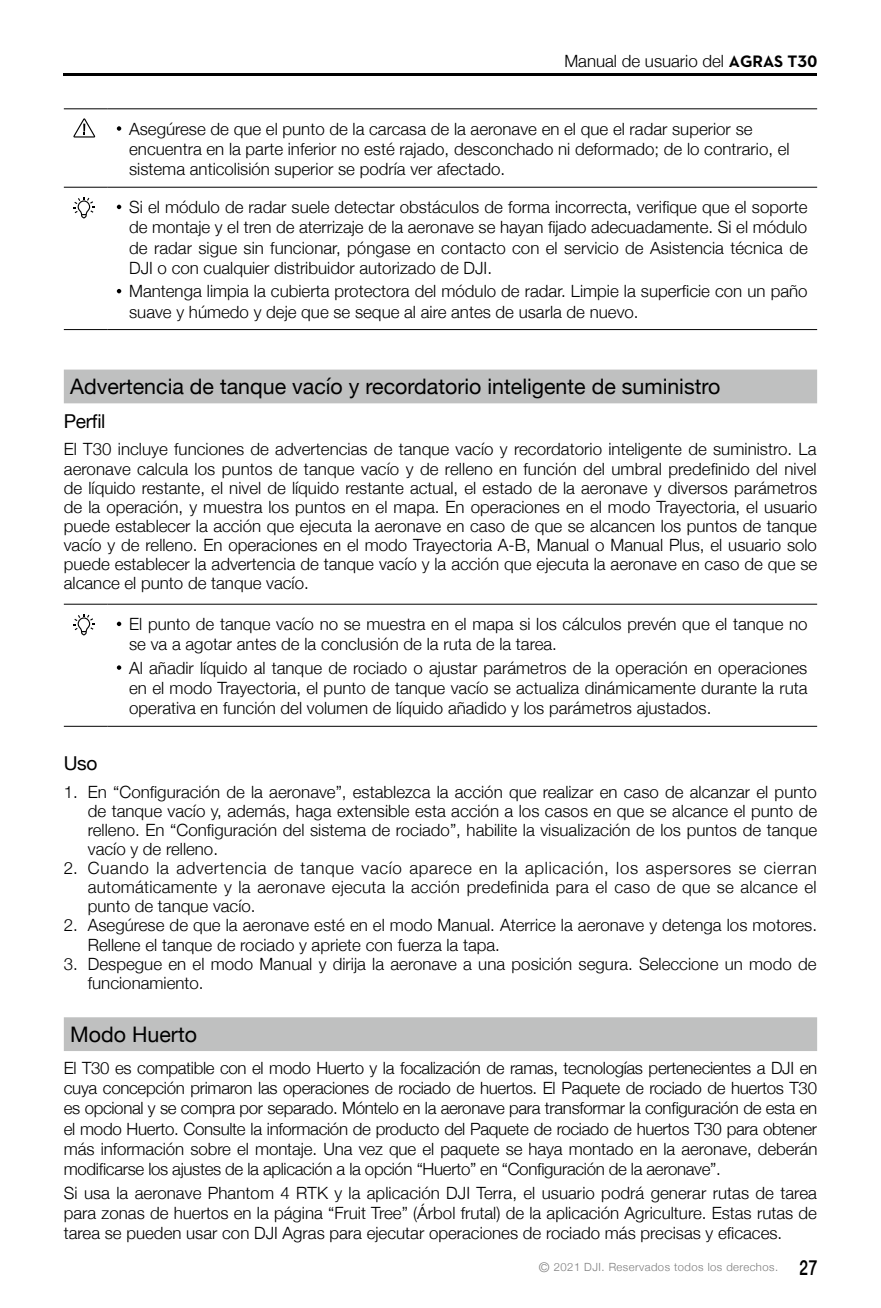
<style>
.page{position:relative;width:881px;height:1308px;background:#fff}
.page>*{position:absolute;margin:0;border:0;box-sizing:border-box;transform-origin:0 0}
.t1{font:21.38px "Helvetica Neue";color:#000}
.t2{font:19.12px "Helvetica Neue";letter-spacing:-.02em;color:#000}
.t3{font:300 16.88px/20.2px "Helvetica Neue";color:#000;text-align:justify}
.t4{font:300 11.25px "Helvetica Neue";letter-spacing:.04em;color:#7d7d7d}
.s1{font-family:"Dji";font-weight:700}
.s2{font-size:13.5px}
.s3{font-family:"Gujarati Sangam MN";font-weight:700;font-size:18px;color:#000}
</style>
<div class="page">
<hr style="left:64px;top:74px;width:752px;height:2px;background:#000">
<div style="left:64px;top:369px;width:752px;height:34px;background:#bfc0c0"></div>
<div style="left:64px;top:1017px;width:752px;height:34px;background:#bfc0c0"></div>
<hr style="left:64px;top:108px;width:43px;height:1px;background:#000">
<hr style="left:107px;top:108px;width:709px;height:1px;background:#000">
<hr style="left:64px;top:187px;width:43px;height:1px;background:#000">
<hr style="left:107px;top:187px;width:709px;height:1px;background:#000">
<hr style="left:64px;top:329px;width:43px;height:1px;background:#000">
<hr style="left:107px;top:329px;width:709px;height:1px;background:#000">
<svg style="left:73px;top:118px;width:22px;height:19px"></svg>
<svg style="left:117px;top:126px;width:4px;height:5px"></svg>
<svg style="left:73px;top:197px;width:21px;height:21px"></svg>
<svg style="left:117px;top:205px;width:4px;height:4px"></svg>
<svg style="left:117px;top:289px;width:4px;height:4px"></svg>
<hr style="left:64px;top:604px;width:43px;height:1px;background:#000">
<hr style="left:107px;top:604px;width:709px;height:1px;background:#000">
<hr style="left:64px;top:726px;width:43px;height:1px;background:#000">
<hr style="left:107px;top:726px;width:709px;height:1px;background:#000">
<svg style="left:73px;top:614px;width:21px;height:21px"></svg>
<svg style="left:117px;top:621px;width:4px;height:5px"></svg>
<svg style="left:117px;top:665px;width:4px;height:5px"></svg>
<p class="t3" style="left:564px;top:50px;width:254px">Manual de usuario del <span class="s1">AGRAS T30</span></p>
<p class="t3" style="left:129px;top:117px;width:661px;text-align:left">Asegúrese de que el punto de la carcasa de la aeronave en el que el radar superior se encuentra en la parte inferior no esté rajado, desconchado ni deformado; de lo contrario, el sistema anticolisión superior se podría ver afectado.</p>
<p class="t3" style="left:129px;top:196px;width:680px">Si el módulo de radar suele detectar obstáculos de forma incorrecta, verifique que el soporte de montaje y el tren de aterrizaje de la aeronave se hayan fijado adecuadamente. Si el módulo de radar sigue sin funcionar, póngase en contacto con el servicio de Asistencia técnica de DJI o con cualquier distribuidor autorizado de DJI.</p>
<p class="t3" style="left:129px;top:280px;width:679px">Mantenga limpia la cubierta protectora del módulo de radar. Limpie la superficie con un paño suave y húmedo y deje que se seque al aire antes de usarla de nuevo.</p>
<p class="t1" style="left:70px;top:371px;width:651px">Advertencia de tanque vacío y recordatorio inteligente de suministro</p>
<p class="t2" style="left:64px;top:407px;width:43px">Perfil</p>
<p class="t3" style="left:64px;top:438px;width:754px;line-height:19.1px">El T30 incluye funciones de advertencias de tanque vacío y recordatorio inteligente de suministro. La aeronave calcula los puntos de tanque vacío y de relleno en función del umbral predefinido del nivel de líquido restante, el nivel de líquido restante actual, el estado de la aeronave y diversos parámetros de la operación, y muestra los puntos en el mapa. En operaciones en el modo Trayectoria, el usuario puede establecer la acción que ejecuta la aeronave en caso de que se alcancen los puntos de tanque vacío y de relleno. En operaciones en el modo Trayectoria A-B, Manual o Manual Plus, el usuario solo puede establecer la advertencia de tanque vacío y la acción que ejecuta la aeronave en caso de que se alcance el punto de tanque vacío.</p>
<p class="t3" style="left:129px;top:612px;width:679px">El punto de tanque vacío no se muestra en el mapa si los cálculos prevén que el tanque no se va a agotar antes de la conclusión de la ruta de la tarea.</p>
<p class="t3" style="left:129px;top:656px;width:679px">Al añadir líquido al tanque de rociado o ajustar parámetros de la operación en operaciones en el modo Trayectoria, el punto de tanque vacío se actualiza dinámicamente durante la ruta operativa en función del volumen de líquido añadido y los parámetros ajustados.</p>
<p class="t2" style="left:64px;top:749px;width:35px">Uso</p>
<p class="t3" style="left:88px;top:780px;width:730px;line-height:19.1px;text-indent:-24px">1. En “Configuración de la aeronave”, establezca la acción que realizar en caso de alcanzar el punto de tanque vacío y, además, haga extensible esta acción a los casos en que se alcance el punto de relleno. En “Configuración del sistema de rociado”, habilite la visualización de los puntos de tanque vacío y de relleno.</p>
<p class="t3" style="left:88px;top:857px;width:730px;line-height:19.1px;text-indent:-24px">2. Cuando la advertencia de tanque vacío aparece en la aplicación, los aspersores se cierran automáticamente y la aeronave ejecuta la acción predefinida para el caso de que se alcance el punto de tanque vacío.</p>
<p class="t3" style="left:88px;top:914px;width:730px;line-height:19.1px;text-indent:-24px">2. Asegúrese de que la aeronave esté en el modo Manual. Aterrice la aeronave y detenga los motores.<br>Rellene el tanque de rociado y apriete con fuerza la tapa.</p>
<p class="t3" style="left:88px;top:952px;width:730px;line-height:19.1px;text-indent:-24px">3. Despegue en el modo Manual y dirija la aeronave a una posición segura. Seleccione un modo de funcionamiento.</p>
<p class="t1" style="left:70px;top:1018px;width:128px">Modo Huerto</p>
<p class="t3" style="left:64px;top:1056px;width:754px">El T30 es compatible con el modo Huerto y la focalización de ramas, tecnologías pertenecientes a DJI en cuya concepción primaron las operaciones de rociado de huertos. El Paquete de rociado de huertos T30 es opcional y se compra por separado. Móntelo en la aeronave para transformar la configuración de esta en el modo Huerto. Consulte la información de producto del Paquete de rociado de huertos T30 para obtener más información sobre el montaje. Una vez que el paquete se haya montado en la aeronave, deberán modificarse los ajustes de la aplicación a la opción “Huerto” en “Configuración de la aeronave”.</p>
<p class="t3" style="left:64px;top:1181px;width:754px">Si usa la aeronave Phantom 4 RTK y la aplicación DJI Terra, el usuario podrá generar rutas de tarea para zonas de huertos en la página “Fruit Tree” (Árbol frutal) de la aplicación Agriculture. Estas rutas de tarea se pueden usar con DJI Agras para ejecutar operaciones de rociado más precisas y eficaces.</p>
<p class="t4" style="left:538px;top:1258px;width:280px"><span class="s2">©</span> 2021 DJI. Reservados todos los derechos. <span class="s3">27</span></p>
</div>
